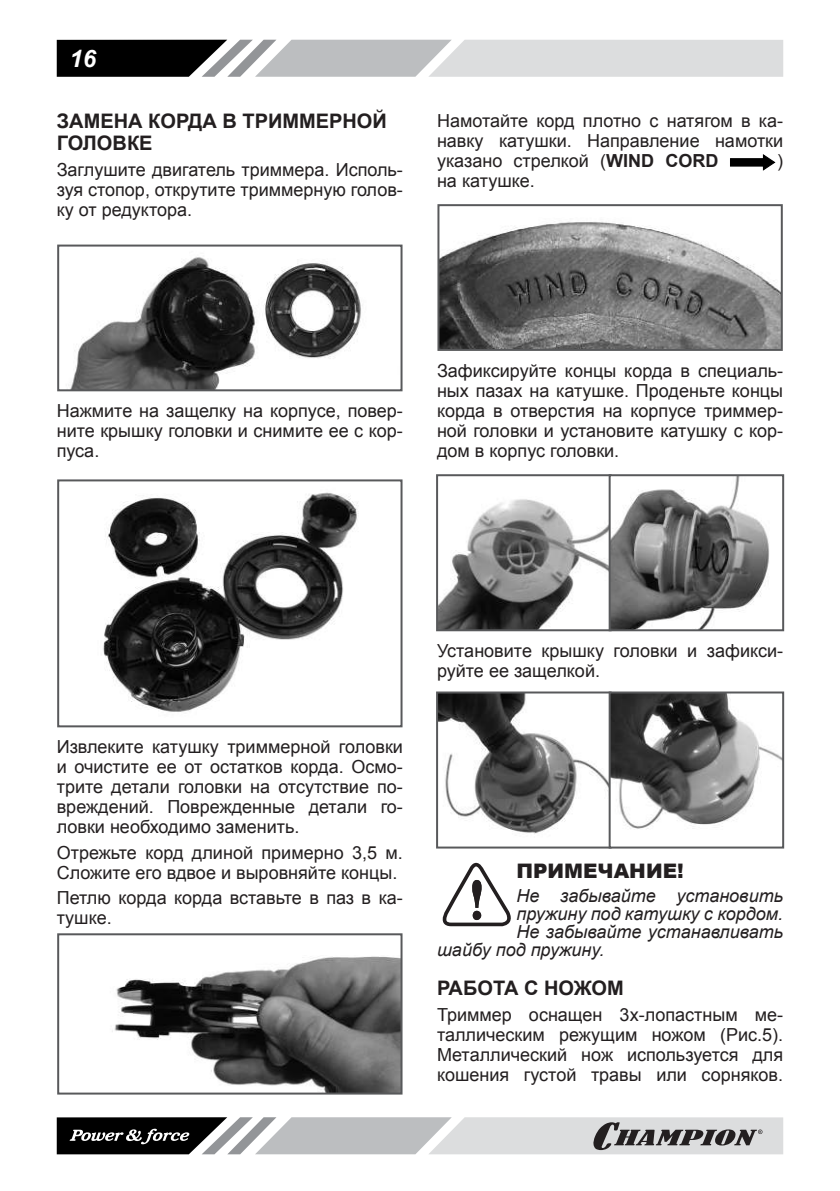
<style>
.page{position:relative;width:840px;height:1191px;background:#fff}
.page>*{position:absolute;margin:0;border:0;box-sizing:border-box;transform-origin:0 0}
.t1{font:italic 700 24px "Arial";color:#fff}
.t2{font:700 20px/22px "Arial";color:#231f20}
.t3{font:900 20px "Arial";color:#231f20}
.t4{font:18px/20px "Arial";color:#231f20;text-align:justify}
.t5{font:italic 18px "Arial";color:#231f20}
.s1{font-weight:700}
</style>
<div class="page">
<svg style="left:57px;top:40px;width:725px;height:37px;background:#a7a8a9"></svg>
<svg style="left:57px;top:1117px;width:725px;height:37px;background:#a1a1a2"></svg>
<img style="left:70px;top:257px;width:291px;height:131px">
<div style="left:57px;top:244px;width:345px;height:147px;border:2px solid #58595b"></div>
<img style="left:103px;top:492px;width:256px;height:220px">
<div style="left:57px;top:479px;width:345px;height:248px;border:2px solid #58595b"></div>
<img style="left:112px;top:956px;width:287px;height:135px">
<div style="left:57px;top:933px;width:345px;height:161px;border:2px solid #58595b"></div>
<svg style="left:730px;top:154px;width:46px;height:17px"></svg>
<img style="left:440px;top:222px;width:339px;height:126px">
<div style="left:437px;top:204px;width:345px;height:147px;border:2px solid #58595b"></div>
<img style="left:439px;top:477px;width:330px;height:151px">
<div style="left:436px;top:474px;width:175px;height:157px;border:2px solid #58595b"></div>
<div style="left:608px;top:474px;width:175px;height:157px;border:2px solid #58595b"></div>
<img style="left:439px;top:694px;width:341px;height:140px">
<div style="left:436px;top:691px;width:175px;height:157px;border:2px solid #58595b"></div>
<div style="left:608px;top:691px;width:175px;height:157px;border:2px solid #58595b"></div>
<svg style="left:442px;top:863px;width:69px;height:63px"></svg>
<h1 class="t1" style="left:70px;top:44px;width:28px">16</h1>
<p class="t2" style="left:57px;top:111px;width:331px">ЗАМЕНА КОРДА В ТРИММЕРНОЙ<br>ГОЛОВКЕ</p>
<p class="t4" style="left:57px;top:159px;width:347px">Заглушите двигатель триммера. Исполь&shy;зуя стопор, открутите триммерную голов&shy;ку от редуктора.</p>
<p class="t4" style="left:437px;top:110px;width:347px">Намотайте корд плотно с натягом в ка&shy;навку катушки. Направление намотки указано стрелкой (<span class="s1">WIND CORD</span></p>
<p class="t4" style="left:776px;top:150px;width:7px">)</p>
<p class="t4" style="left:437px;top:170px;width:99px">на катушке.</p>
<p class="t4" style="left:57px;top:401px;width:347px">Нажмите на защелку на корпусе, повер&shy;ните крышку головки и снимите ее с кор&shy;пуса.</p>
<p class="t4" style="left:437px;top:360px;width:347px">Зафиксируйте концы корда в специаль&shy;ных пазах на катушке. Проденьте концы корда в отверстия на корпусе триммер&shy;ной головки и установите катушку с кор&shy;дом в корпус головки.</p>
<p class="t4" style="left:57px;top:737px;width:347px">Извлеките катушку триммерной головки и очистите ее от остатков корда. Осмо&shy;трите детали головки на отсутствие по&shy;вреждений. Поврежденные детали го&shy;ловки необходимо заменить.</p>
<p class="t4" style="left:57px;top:842px;width:347px">Отрежьте корд длиной примерно 3,5 м.<br>Сложите его вдвое и выровняйте концы.</p>
<p class="t4" style="left:57px;top:888px;width:347px">Петлю корда корда вставьте в паз в ка&shy;тушке.</p>
<p class="t4" style="left:437px;top:641px;width:347px">Установите крышку головки и зафикси&shy;руйте ее защелкой.</p>
<p class="t3" style="left:516px;top:856px;width:169px">ПРИМЕЧАНИЕ!</p>
<p class="t5" style="left:516px;top:884px;width:268px">Не забывайте установить</p>
<p class="t5" style="left:516px;top:902px;width:268px">пружину под катушку с кордом.</p>
<p class="t5" style="left:516px;top:920px;width:268px">Не забывайте устанавливать</p>
<p class="t5" style="left:437px;top:938px;width:169px">шайбу под пружину.</p>
<p class="t2" style="left:437px;top:977px;width:188px">РАБОТА С НОЖОМ</p>
<p class="t4" style="left:437px;top:1004px;width:347px">Триммер оснащен 3х-лопастным ме&shy;таллическим режущим ножом (Рис.5).<br>Металлический нож используется для кошения густой травы или сорняков.</p>
</div>
